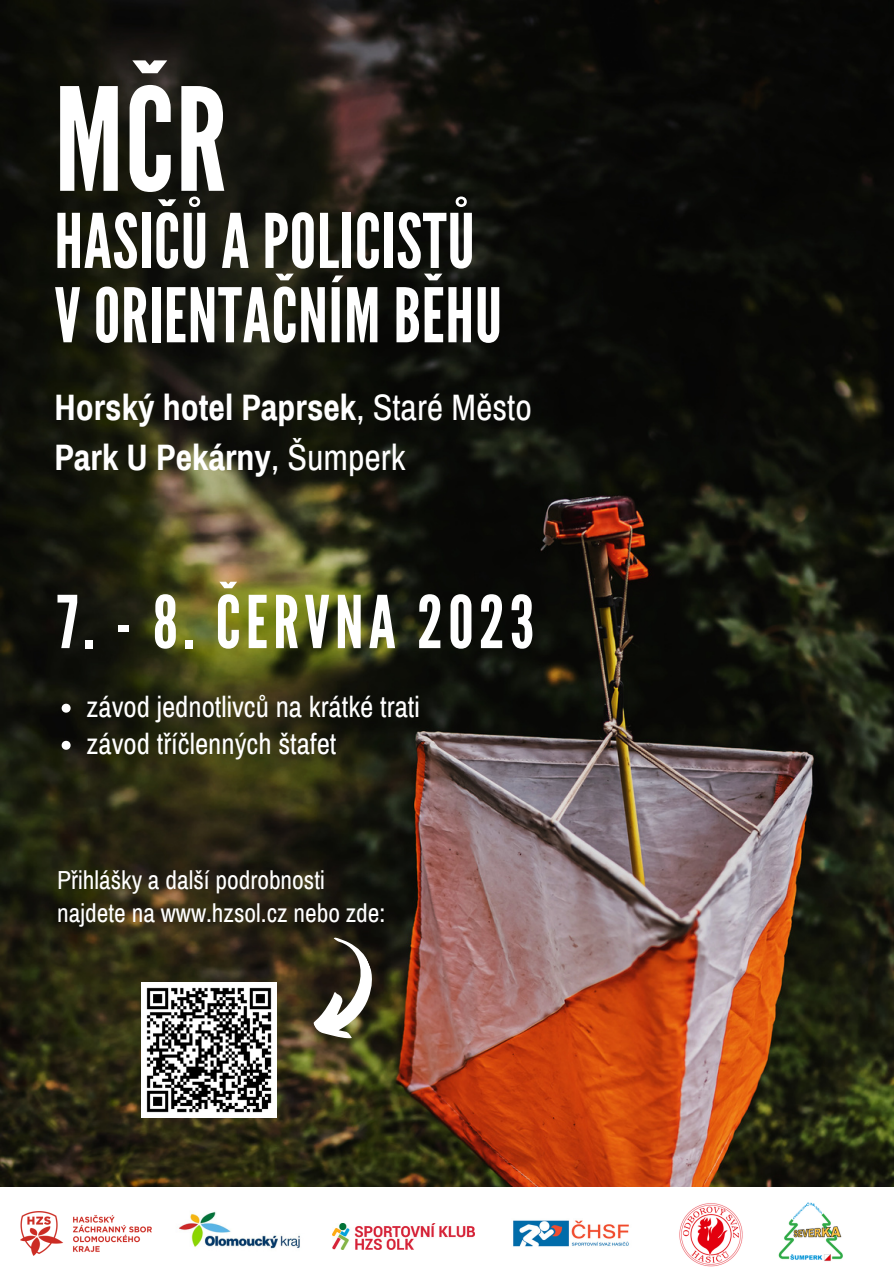
<style>
.page{position:relative;width:894px;height:1276px;background:#fff}
.page>*{position:absolute;margin:0;border:0;box-sizing:border-box;transform-origin:0 0}
.t1{font:142.5px "League Gothic";color:#fff}
.t2{font:75px/74.2px "League Gothic";letter-spacing:.01em;color:#fff}
.t3{font:72.6px "League Gothic";letter-spacing:.07em;color:#fff}
.t4{font:700 36px/49.8px "Archivo Narrow";color:#fff}
.t5{font:28.95px/37px "Archivo Narrow";color:#fff}
.t6{font:25.5px/32.7px "Archivo Narrow";color:#fff}
.s1{font-weight:400}
</style>
<div class="page">
<img style="left:0;top:0;width:893px;height:1187px">
<svg style="left:286px;top:929px;width:106px;height:120px;background:#524c38"></svg>
<img style="left:20px;top:1211px;width:132px;height:44px">
<img style="left:332px;top:1224px;width:142px;height:26px">
<img style="left:778px;top:1202px;width:65px;height:59px">
<img style="left:679px;top:1203px;width:64px;height:63px">
<img style="left:178px;top:1211px;width:122px;height:38px">
<img style="left:141px;top:982px;width:135px;height:135px">
<img style="left:513px;top:1220px;width:116px;height:27px">
<svg style="left:62px;top:704px;width:9px;height:9px"></svg>
<svg style="left:62px;top:741px;width:9px;height:9px"></svg>
<h1 class="t1" style="left:54px;top:58px;width:174px">MČR</h1>
<h2 class="t2" style="left:54px;top:206px;width:449px">HASIČŮ A POLICISTŮ<br>V ORIENTAČNÍM BĚHU</h2>
<h3 class="t4" style="left:54px;top:383px;width:479px">Horský hotel Paprsek<span class="s1">, Staré Město<br></span>Park U Pekárny<span class="s1">, Šumperk</span></h3>
<h3 class="t3" style="left:57px;top:580px;width:478px">7. - 8. ČERVNA 2023</h3>
<p class="t5" style="left:87px;top:688px;width:334px">závod jednotlivců na krátké trati závod tříčlenných štafet</p>
<p class="t6" style="left:57px;top:864px;width:329px">Přihlášky a další podrobnosti najdete na www.hzsol.cz nebo zde:</p>
</div>
